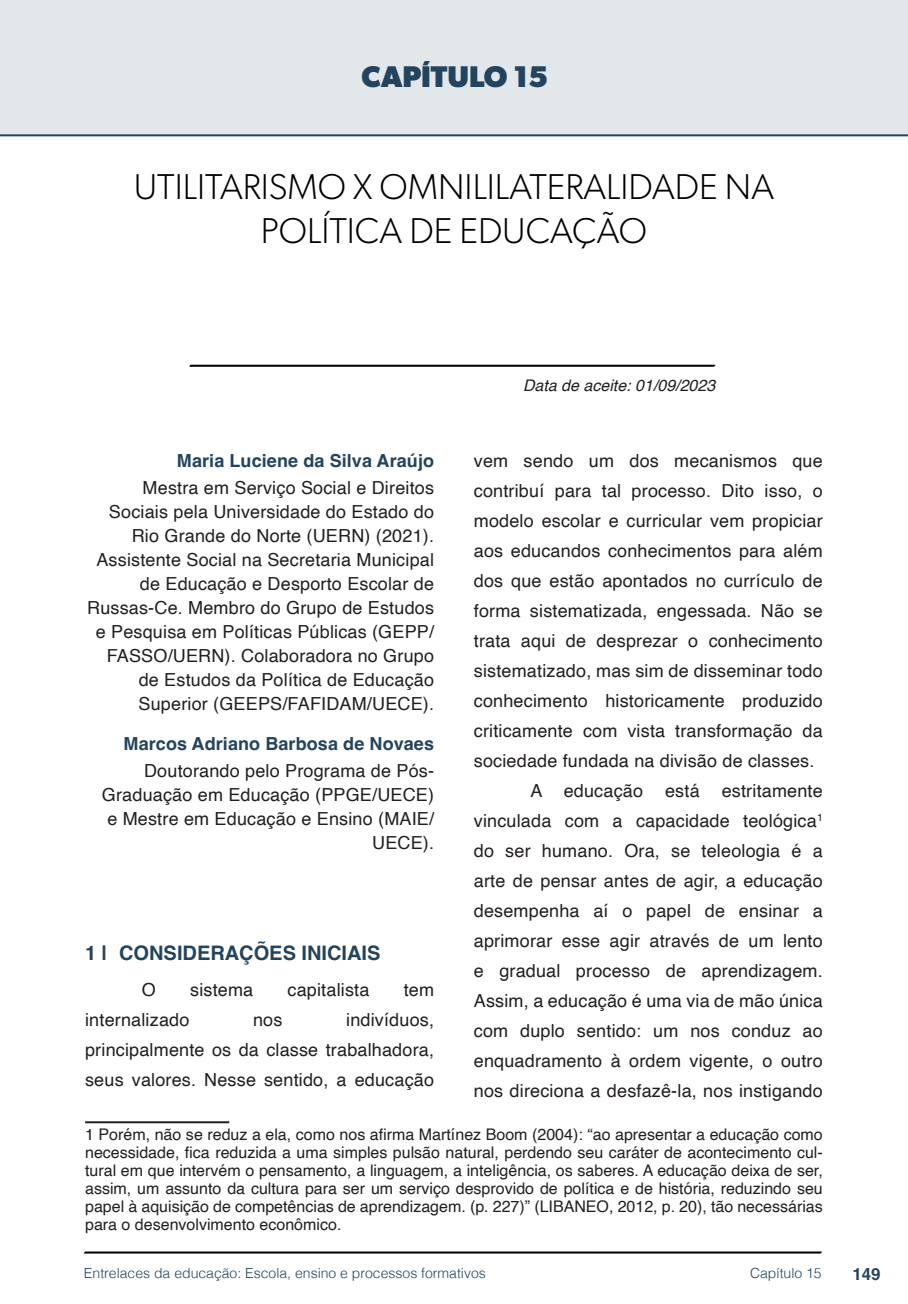
<style>
.page{position:relative;width:908px;height:1304px;background:#fff}
.page>*{position:absolute;margin:0;border:0;box-sizing:border-box;transform-origin:0 0}
.nome_artigos{font:300 36px/44px "Gibson";color:#000;text-align:center}
.capítulos{font:700 30px "Gibson";color:#23445f}
.t1{font:700 20px "Helvetica";color:#23445f}
.txt{font:18px/30px "Helvetica";letter-spacing:.01em;color:#231f20;text-align:justify}
.info_autores{font:18px/24px "Helvetica";letter-spacing:.01em;color:#231f20;text-align:right}
.nome_autores{font:700 18px "Helvetica";letter-spacing:.005em;color:#23445f}
.t2{font:700 16.8px "Helvetica";color:#23445f}
.nota_rdp{font:16px/18px "Helvetica";color:#231f20;text-align:justify}
.t3{font:italic 16px "Helvetica";color:#231f20}
.t4{font:300 14px "Helvetica";color:#23445f}
</style>
<div class="page">
<svg style="left:84px;top:1251px;width:737px;height:3px;background:#515151"></svg>
<div style="left:0;top:0;width:907px;height:136px;background:#e2e7e9"></div>
<svg style="left:189px;top:364px;width:526px;height:3px;background:#4f4f4f"></svg>
<div style="left:44px;top:72px;width:68px;height:61px;background:#e2e7e9"></div>
<hr style="left:85px;top:1121px;width:144px;height:2px;background:#231f20">
<p class="capítulos" style="left:361px;top:58px;width:188px">CAPÍTULO 15</p>
<p class="nome_artigos" style="left:134px;top:164px;width:641px">UTILITARISMO X OMNILILATERALIDADE NA<br>POLÍTICA DE EDUCAÇÃO</p>
<p class="t3" style="left:523px;top:373px;width:194px">Data de aceite: 01/09/2023</p>
<p class="nome_autores" style="left:177px;top:450px;width:258px">Maria Luciene da Silva Araújo</p>
<p class="info_autores" style="left:87px;top:477px;width:348px">Mestra em Serviço Social e Direitos Sociais pela Universidade do Estado do Rio Grande do Norte (UERN) (2021).<br>Assistente Social na Secretaria Municipal de Educação e Desporto Escolar de Russas-Ce. Membro do Grupo de Estudos e Pesquisa em Políticas Públicas (GEPP/ FASSO/UERN). Colaboradora no Grupo de Estudos da Política de Educação Superior (GEEPS/FAFIDAM/UECE).</p>
<p class="nome_autores" style="left:123px;top:732px;width:312px">Marcos Adriano Barbosa de Novaes</p>
<p class="info_autores" style="left:102px;top:759px;width:333px">Doutorando pelo Programa de Pós-<br>Graduação em Educação (PPGE/UECE) e Mestre em Educação e Ensino (MAIE/<br>UECE).</p>
<p class="txt" style="left:473px;top:446px;width:350px">vem sendo um dos mecanismos que contribuí para tal processo. Dito isso, o modelo escolar e curricular vem propiciar aos educandos conhecimentos para além dos que estão apontados no currículo de forma sistematizada, engessada. Não se trata aqui de desprezar o conhecimento sistematizado, mas sim de disseminar todo conhecimento historicamente produzido criticamente com vista transformação da sociedade fundada na divisão de classes.</p>
<p class="txt" style="left:473px;top:776px;width:350px;text-indent:57px">A educação está estritamente vinculada com a capacidade teológica<sup>1 </sup>do ser humano. Ora, se teleologia é a arte de pensar antes de agir, a educação desempenha aí o papel de ensinar a aprimorar esse agir através de um lento e gradual processo de aprendizagem.<br>Assim, a educação é uma via de mão única com duplo sentido: um nos conduz ao enquadramento à ordem vigente, o outro nos direciona a desfazê-la, nos instigando</p>
<p class="t1" style="left:85px;top:941px;width:297px">1 | CONSIDERAÇÕES INICIAIS</p>
<p class="txt" style="left:142px;top:975px;width:16px">O</p>
<p class="txt" style="left:190px;top:975px;width:65px">sistema</p>
<p class="txt" style="left:287px;top:975px;width:83px">capitalista</p>
<p class="txt" style="left:403px;top:975px;width:32px">tem</p>
<p class="txt" style="left:85px;top:1005px;width:106px">internalizado</p>
<p class="txt" style="left:253px;top:1005px;width:31px">nos</p>
<p class="txt" style="left:85px;top:1005px;width:350px;text-indent:261px">indivíduos, principalmente os da classe trabalhadora, seus valores. Nesse sentido, a educação</p>
<p class="nota_rdp" style="left:85px;top:1126px;width:739px">1 Porém, não se reduz a ela, como nos afirma Martínez Boom (2004): “ao apresentar a educação como necessidade, fica reduzida a uma simples pulsão natural, perdendo seu caráter de acontecimento cul&shy;tural em que intervém o pensamento, a linguagem, a inteligência, os saberes. A educação deixa de ser, assim, um assunto da cultura para ser um serviço desprovido de política e de história, reduzindo seu papel à aquisição de competências de aprendizagem. (p. 227)” (LIBANEO, 2012, p. 20), tão necessárias para o desenvolvimento econômico.</p>
<p class="t4" style="left:84px;top:1261px;width:403px">Entrelaces da educação: Escola, ensino e processos formativos</p>
<p class="t4" style="left:749px;top:1261px;width:73px">Capítulo 15</p>
<p class="t2" style="left:851px;top:1264px;width:30px">149</p>
</div>
